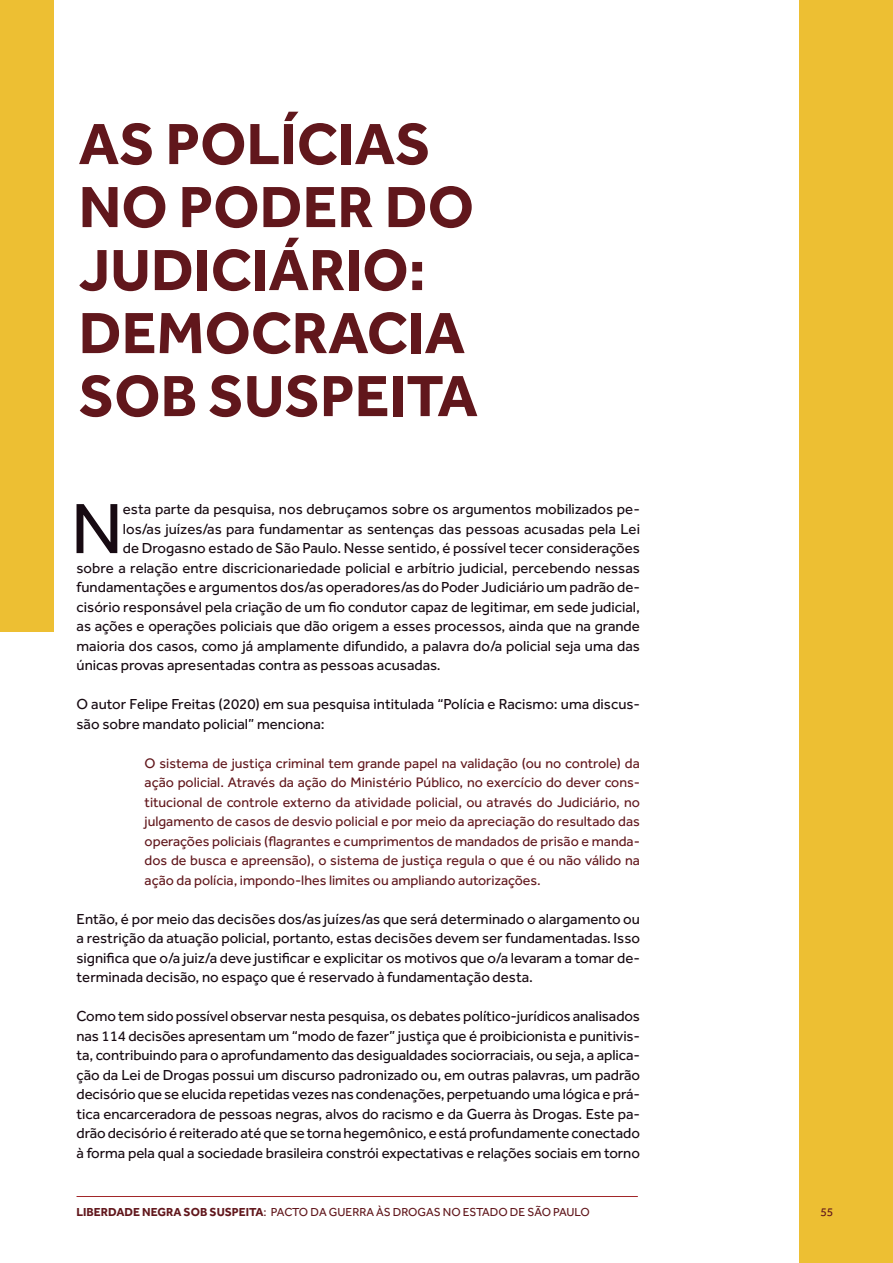
<style>
.page{position:relative;width:893px;height:1263px;background:#fff}
.page>*{position:absolute;margin:0;border:0;box-sizing:border-box;transform-origin:0 0}
.t1{font:73.5px "Effra";color:#170a12}
.t2{font:700 60px/63px "Effra";color:#61171c}
.t3{font:15px/19.5px "Effra";color:#170a12;text-align:justify}
.t4{font:14.25px/19.5px "Effra";color:#61171c;text-align:justify}
.t5{font:12px "Effra";letter-spacing:-.005em;color:#61171c}
.s1{font-weight:700}
</style>
<div class="page">
<div style="left:0;top:0;width:53px;height:631px;background:#edbf33"></div>
<div style="left:799px;top:0;width:94px;height:1263px;background:#edbf33"></div>
<hr style="left:77px;top:1196px;width:561px;height:1px;background:#a12629">
<h2 class="t2" style="left:79px;top:111px;width:401px">AS POLÍCIAS<br>NO PODER DO<br>JUDICIÁRIO:<br>DEMOCRACIA<br>SOB SUSPEITA</h2>
<h1 class="t1" style="left:71px;top:486px;width:53px">N</h1>
<p class="t3" style="left:123px;top:499px;width:518px">esta parte da pesquisa, nos debruçamos sobre os argumentos mobilizados pe-</p>
<p class="t3" style="left:123px;top:519px;width:519px">los/as juízes/as para fundamentar as sentenças das pessoas acusadas pela Lei</p>
<p class="t3" style="left:123px;top:538px;width:519px">de Drogasno estado de São Paulo. Nesse sentido, é possível tecer considerações</p>
<p class="t3" style="left:77px;top:558px;width:565px">sobre a relação entre discricionariedade policial e arbítrio judicial, percebendo nessas</p>
<p class="t3" style="left:77px;top:577px;width:565px">fundamentações e argumentos dos/as operadores/as do Poder Judiciário um padrão de-</p>
<p class="t3" style="left:77px;top:597px;width:565px">cisório responsável pela criação de um fio condutor capaz de legitimar, em sede judicial,</p>
<p class="t3" style="left:77px;top:616px;width:565px">as ações e operações policiais que dão origem a esses processos, ainda que na grande</p>
<p class="t3" style="left:77px;top:636px;width:565px">maioria dos casos, como já amplamente difundido, a palavra do/a policial seja uma das</p>
<p class="t3" style="left:77px;top:655px;width:366px">únicas provas apresentadas contra as pessoas acusadas.</p>
<p class="t3" style="left:77px;top:694px;width:565px">O autor Felipe Freitas (2020) em sua pesquisa intitulada “Polícia e Racismo: uma discus&shy;são sobre mandato policial” menciona:</p>
<p class="t4" style="left:145px;top:753px;width:497px">O sistema de justiça criminal tem grande papel na validação (ou no controle) da ação policial. Através da ação do Ministério Público, no exercício do dever cons&shy;titucional de controle externo da atividade policial, ou através do Judiciário, no julgamento de casos de desvio policial e por meio da apreciação do resultado das operações policiais (flagrantes e cumprimentos de mandados de prisão e manda&shy;dos de busca e apreensão), o sistema de justiça regula o que é ou não válido na ação da polícia, impondo-lhes limites ou ampliando autorizações.</p>
<p class="t3" style="left:77px;top:909px;width:565px">Então, é por meio das decisões dos/as juízes/as que será determinado o alargamento ou a restrição da atuação policial, portanto, estas decisões devem ser fundamentadas. Isso significa que o/a juiz/a deve justificar e explicitar os motivos que o/a levaram a tomar de&shy;terminada decisão, no espaço que é reservado à fundamentação desta.</p>
<p class="t3" style="left:77px;top:1006px;width:565px">Como tem sido possível observar nesta pesquisa, os debates político-jurídicos analisados nas 114 decisões apresentam um “modo de fazer” justiça que é proibicionista e punitivis&shy;ta, contribuindo para o aprofundamento das desigualdades sociorraciais, ou seja, a aplica&shy;ção da Lei de Drogas possui um discurso padronizado ou, em outras palavras, um padrão decisório que se elucida repetidas vezes nas condenações, perpetuando uma lógica e prá&shy;tica encarceradora de pessoas negras, alvos do racismo e da Guerra às Drogas. Este pa&shy;drão decisório é reiterado até que se torna hegemônico, e está profundamente conectado à forma pela qual a sociedade brasileira constrói expectativas e relações sociais em torno</p>
<p class="t5" style="left:77px;top:1205px;width:515px"><span class="s1">LIBERDADE NEGRA SOB SUSPEITA</span>: PACTO DA GUERRA ÀS DROGAS NO ESTADO DE SÃO PAULO</p>
<p class="t5" style="left:820px;top:1205px;width:15px">55</p>
</div>
